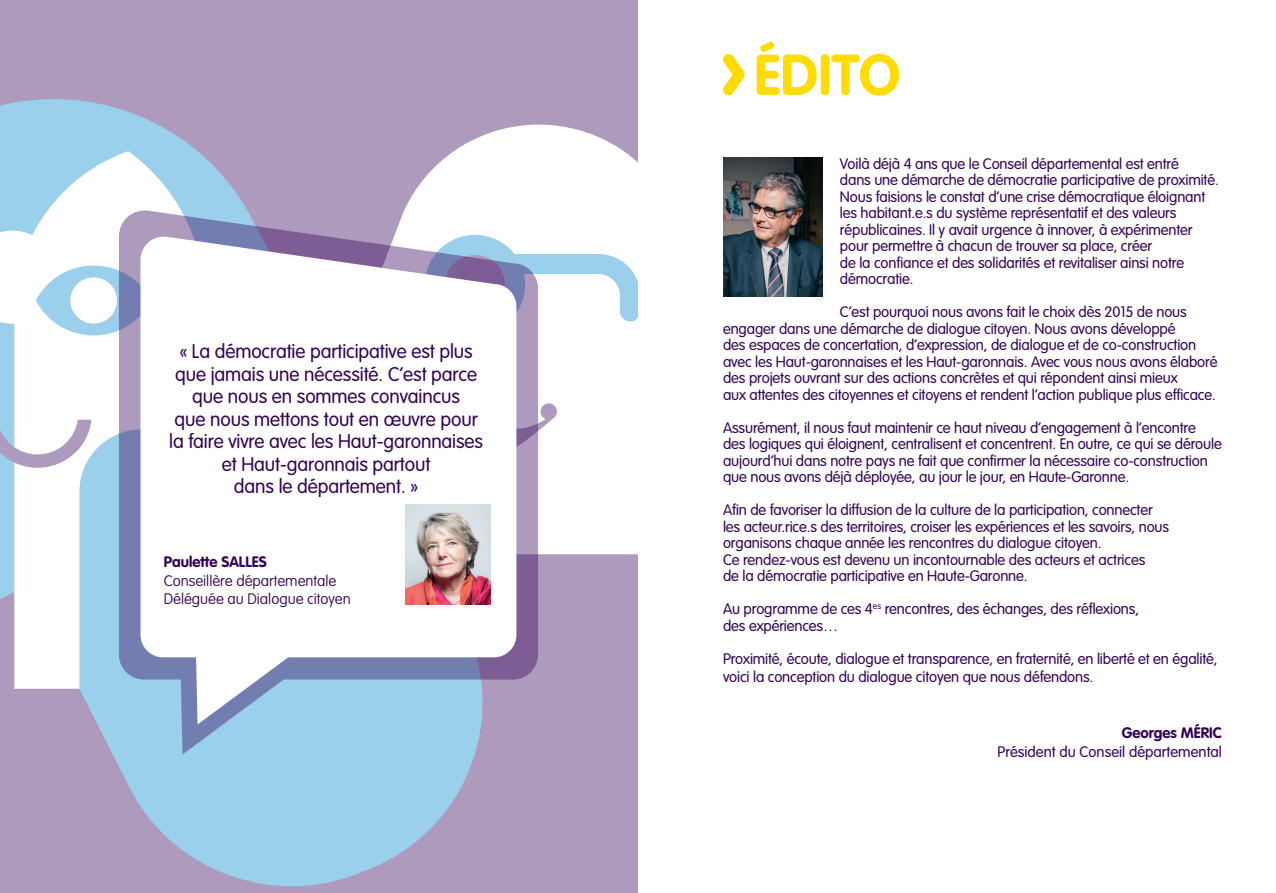
<style>
.page{position:relative;width:1276px;height:893px;background:#fff}
.page>*{position:absolute;margin:0;border:0;box-sizing:border-box;transform-origin:0 0}
.t1{font:700 56.7px "VAG Rounded Std";color:#ffdc01}
.t2{font:300 19.5px/22.5px "VAG Rounded Std";letter-spacing:-.005em;color:#340256;text-align:center}
.t3{font:300 15px/16.5px "VAG Rounded Std";letter-spacing:-.01em;color:#340256}
.t4{font:100 15px/18.8px "VAG Rounded Std";color:#340256}
.t5{font:700 15px "VAG Rounded Std";color:#340256}
</style>
<div class="page">
<div style="left:0;top:0;width:638px;height:893px;background:#ae9abc"></div>
<div style="left:490px;top:125px;width:148px;height:429px;background:#fff"></div>
<svg style="left:538px;top:254px;width:100px;height:67px"></svg>
<svg style="left:0;top:99px;width:172px;height:34px;fill:#9ad0eb"></svg>
<svg style="left:0;top:133px;width:508px;height:754px"></svg>
<svg style="left:14px;top:151px;width:190px;height:538px;fill:#fff"></svg>
<div style="left:0;top:231px;width:59px;height:93px;background:#fff"></div>
<svg style="left:36px;top:266px;width:116px;height:69px;fill:#9ad0eb"></svg>
<div style="left:70px;top:277px;width:47px;height:47px;background:#fff;border-radius:50%"></div>
<svg style="left:0;top:420px;width:91px;height:48px"></svg>
<svg style="left:538px;top:354px;width:19px;height:167px;fill:#fff"></svg>
<svg style="left:723px;top:54px;width:21px;height:41px"></svg>
<svg style="left:119px;top:209px;width:419px;height:471px"></svg>
<img style="left:723px;top:157px;width:100px;height:140px">
<div style="left:140px;top:235px;width:376px;height:422px;background:#fff"></div>
<svg style="left:181px;top:655px;width:108px;height:99px"></svg>
<img style="left:405px;top:504px;width:85px;height:101px">
<h2 class="t2" style="left:169px;top:341px;width:315px">« La démocratie participative est plus que jamais une nécessité. C’est parce que nous en sommes convaincus<br>que nous mettons tout en œuvre pour la faire vivre avec les Haut-garonnaises et Haut-garonnais partout<br>dans le département. »</h2>
<p class="t5" style="left:164px;top:553px;width:104px">Paulette SALLES</p>
<p class="t4" style="left:164px;top:572px;width:188px">Conseillère départementale<br>Déléguée au Dialogue citoyen</p>
<h1 class="t1" style="left:754px;top:42px;width:147px">édito</h1>
<p class="t3" style="left:840px;top:156px;width:380px">Voilà déjà 4 ans que le Conseil départemental est entré<br>dans une démarche de démocratie participative de proximité.<br>Nous faisions le constat d’une crise démocratique éloignant les habitant.e.s du système représentatif et des valeurs républicaines. Il y avait urgence à innover, à expérimenter pour permettre à chacun de trouver sa place, créer<br>de la confiance et des solidarités et revitaliser ainsi notre démocratie.</p>
<p class="t3" style="left:723px;top:304px;width:496px;text-indent:117px">C’est pourquoi nous avons fait le choix dès 2015 de nous engager dans une démarche de dialogue citoyen. Nous avons développé<br>des espaces de concertation, d’expression, de dialogue et de co-construction avec les Haut-garonnaises et les Haut-garonnais. Avec vous nous avons élaboré des projets ouvrant sur des actions concrètes et qui répondent ainsi mieux<br>aux attentes des citoyennes et citoyens et rendent l’action publique plus efficace.</p>
<p class="t3" style="left:723px;top:420px;width:500px">Assurément, il nous faut maintenir ce haut niveau d’engagement à l’encontre des logiques qui éloignent, centralisent et concentrent. En outre, ce qui se déroule aujourd’hui dans notre pays ne fait que confirmer la nécessaire co-construction que nous avons déjà déployée, au jour le jour, en Haute-Garonne.</p>
<p class="t3" style="left:723px;top:502px;width:448px">Afin de favoriser la diffusion de la culture de la participation, connecter les acteur.rice.s des territoires, croiser les expériences et les savoirs, nous organisons chaque année les rencontres du dialogue citoyen.<br>Ce rendez-vous est devenu un incontournable des acteurs et actrices<br>de la démocratie participative en Haute-Garonne.</p>
<p class="t3" style="left:723px;top:601px;width:417px">Au programme de ces 4<sup>es</sup> rencontres, des échanges, des réflexions, des expériences…</p>
<p class="t3" style="left:723px;top:650px;width:496px;line-height:18px">Proximité, écoute, dialogue et transparence, en fraternité, en liberté et en égalité, voici la conception du dialogue citoyen que nous défendons.</p>
<p class="t5" style="left:1121px;top:724px;width:102px">Georges Méric</p>
<p class="t3" style="left:997px;top:744px;width:226px">Président du Conseil départemental</p>
</div>
